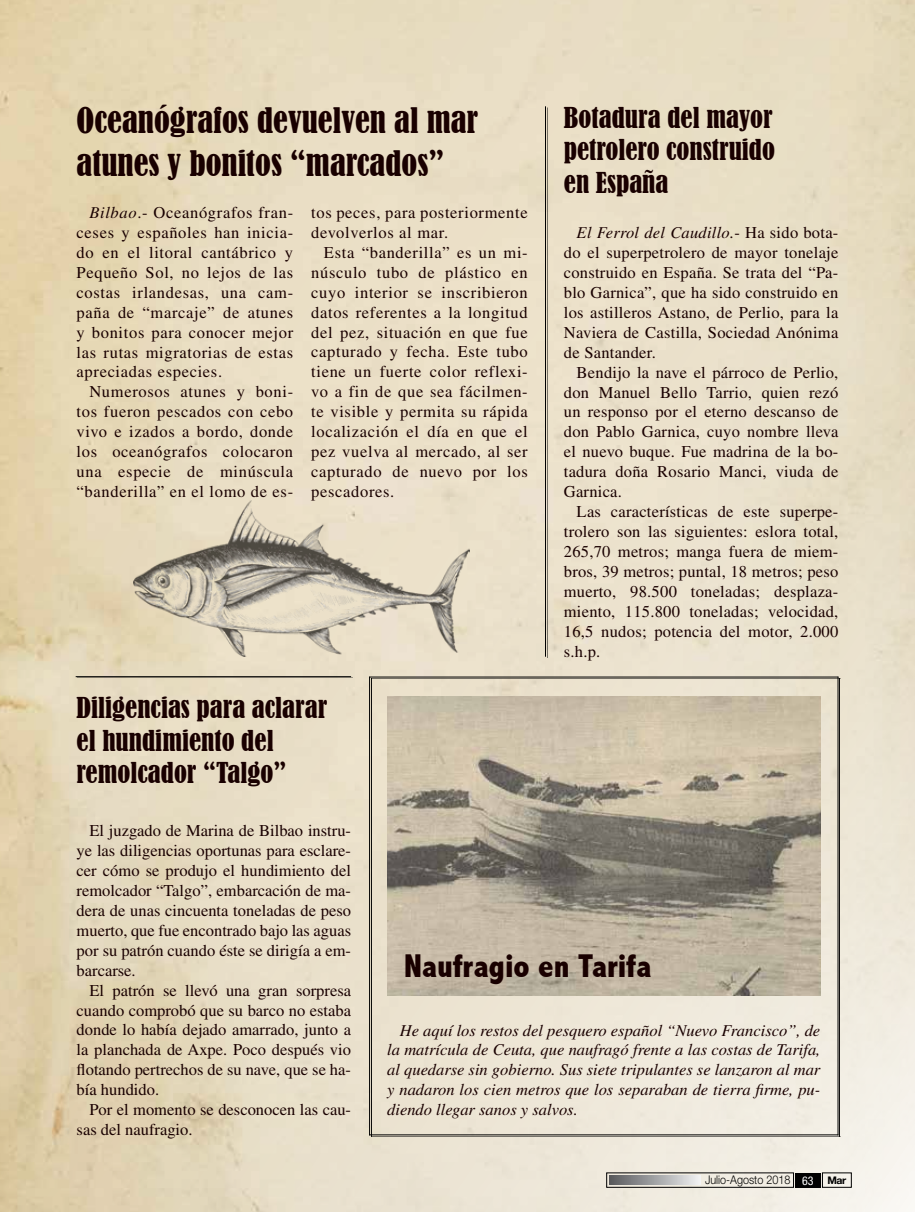
<style>
.page{position:relative;width:915px;height:1212px;background:#fff}
.page>*{position:absolute;margin:0;border:0;box-sizing:border-box;transform-origin:0 0}
.t1{font:condensed 33px/43.5px "Bernard";color:#190000}
.t2{font:800 condensed 33px "Abadi";color:#190000}
.t3{font:condensed 27px/32.4px "Bernard";color:#190000;text-align:justify}
.t4{font:16.5px/20px "Times LT Std";letter-spacing:.015em;color:#190000;text-align:justify}
.t5{font:italic 16.5px/20px "Times LT Std";color:#190000;text-align:justify}
.t6{font:16.5px/20px "Times LT Std";letter-spacing:.04em;color:#190000}
.t7{font:300 12px "Helvetica Neue LT Std";color:#000;scale:.9 1}
.s1{font-style:italic}
.s2{font-weight:400;font-stretch:condensed;color:#fff}
.s3{font-weight:700;font-size:10.5px}
</style>
<div class="page">
<img style="left:0;top:0;width:914px;height:1212px">
<svg style="left:609px;top:1176px;width:90px;height:8px"></svg>
<div style="left:795px;top:1172px;width:25px;height:15px;background:#000"></div>
<img style="left:387px;top:697px;width:433px;height:299px">
<hr style="left:546px;top:107px;width:1px;height:551px;background:#000">
<hr style="left:545px;top:106px;width:1px;height:551px;background:#000">
<hr style="left:77px;top:677px;width:276px;height:1px;background:#000">
<hr style="left:76px;top:676px;width:275px;height:1px;background:#000">
<img style="left:133px;top:501px;width:336px;height:156px">
<hr style="left:371px;top:678px;width:1px;height:459px;background:#000">
<hr style="left:369px;top:677px;width:1px;height:458px;background:#000">
<hr style="left:839px;top:678px;width:1px;height:459px;background:#000">
<hr style="left:837px;top:677px;width:1px;height:458px;background:#000">
<hr style="left:371px;top:678px;width:468px;height:1px;background:#000">
<hr style="left:369px;top:677px;width:469px;height:1px;background:#000">
<hr style="left:371px;top:1135px;width:468px;height:1px;background:#000">
<hr style="left:369px;top:1134px;width:469px;height:1px;background:#000">
<h1 class="t1" style="left:77px;top:99px;width:403px">Oceanógrafos devuelven al mar atunes y bonitos “marcados”</h1>
<p class="t4" style="left:77px;top:202px;width:218px;text-indent:13px"><span class="s1">Bilbao</span>.- Oceanógrafos fran&shy;ceses y españoles han inicia&shy;do en el litoral cantábrico y Pequeño Sol, no lejos de las costas irlandesas, una cam&shy;paña de “marcaje” de atunes y bonitos para conocer mejor las rutas migratorias de estas apreciadas especies.</p>
<p class="t4" style="left:77px;top:382px;width:218px;text-indent:13px">Numerosos atunes y boni&shy;tos fueron pescados con cebo vivo e izados a bordo, donde los oceanógrafos colocaron una especie de minúscula “banderilla” en el lomo de es-</p>
<p class="t6" style="left:311px;top:202px;width:218px">tos peces, para posteriormente devolverlos al mar.</p>
<p class="t4" style="left:311px;top:242px;width:218px;text-indent:13px">Esta “banderilla” es un mi&shy;núsculo tubo de plástico en cuyo interior se inscribieron datos referentes a la longitud del pez, situación en que fue capturado y fecha. Este tubo tiene un fuerte color reflexi&shy;vo a fin de que sea fácilmen&shy;te visible y permita su rápida localización el día en que el pez vuelva al mercado, al ser capturado de nuevo por los pescadores.</p>
<h2 class="t3" style="left:77px;top:692px;width:252px;text-align:left">Diligencias para aclarar el hundimiento del remolcador “Talgo”</h2>
<h2 class="t3" style="left:563px;top:102px;width:213px">Botadura del mayor petrolero construido en España</h2>
<p class="t4" style="left:563px;top:222px;width:276px;text-indent:13px"><span class="s1">El Ferrol del Caudillo.</span>- Ha sido bota&shy;do el superpetrolero de mayor tonelaje construido en España. Se trata del “Pa&shy;blo Garnica”, que ha sido construido en los astilleros Astano, de Perlio, para la Naviera de Castilla, Sociedad Anónima de Santander.</p>
<p class="t4" style="left:563px;top:362px;width:276px;text-indent:13px">Bendijo la nave el párroco de Perlio, don Manuel Bello Tarrio, quien rezó un responso por el eterno descanso de don Pablo Garnica, cuyo nombre lleva el nuevo buque. Fue madrina de la bo&shy;tadura doña Rosario Manci, viuda de Garnica.</p>
<p class="t4" style="left:563px;top:501px;width:276px;text-indent:13px">Las características de este superpe&shy;trolero son las siguientes: eslora total, 265,70 metros; manga fuera de miem&shy;bros, 39 metros; puntal, 18 metros; peso muerto, 98.500 toneladas; desplaza&shy;miento, 115.800 toneladas; velocidad, 16,5 nudos; potencia del motor, 2.000 s.h.p.</p>
<p class="t4" style="left:77px;top:820px;width:276px;text-indent:13px">El juzgado de Marina de Bilbao instru&shy;ye las diligencias oportunas para esclare&shy;cer cómo se produjo el hundimiento del remolcador “Talgo”, embarcación de ma&shy;dera de unas cincuenta toneladas de peso muerto, que fue encontrado bajo las aguas por su patrón cuando éste se dirigía a em&shy;barcarse.</p>
<p class="t4" style="left:77px;top:980px;width:276px;text-indent:13px">El patrón se llevó una gran sorpresa cuando comprobó que su barco no estaba donde lo había dejado amarrado, junto a la planchada de Axpe. Poco después vio flotando pertrechos de su nave, que se ha&shy;bía hundido.</p>
<p class="t4" style="left:77px;top:1099px;width:276px;text-indent:13px">Por el momento se desconocen las cau&shy;sas del naufragio.</p>
<h1 class="t2" style="left:404px;top:946px;width:248px">Naufragio en Tarifa</h1>
<p class="t5" style="left:387px;top:1020px;width:434px;text-indent:13px">He aquí los restos del pesquero español “Nuevo Francisco”, de la matrícula de Ceuta, que naufragó frente a las costas de Tarifa, al quedarse sin gobierno. Sus siete tripulantes se lanzaron al mar y nadaron los cien metros que los separaban de tierra firme, pu&shy;diendo llegar sanos y salvos.</p>
<p class="t7" style="left:704px;top:1173px;width:158px">Julio-Agosto 2018 <span class="s2">63</span> <span class="s3">Mar</span></p>
</div>
